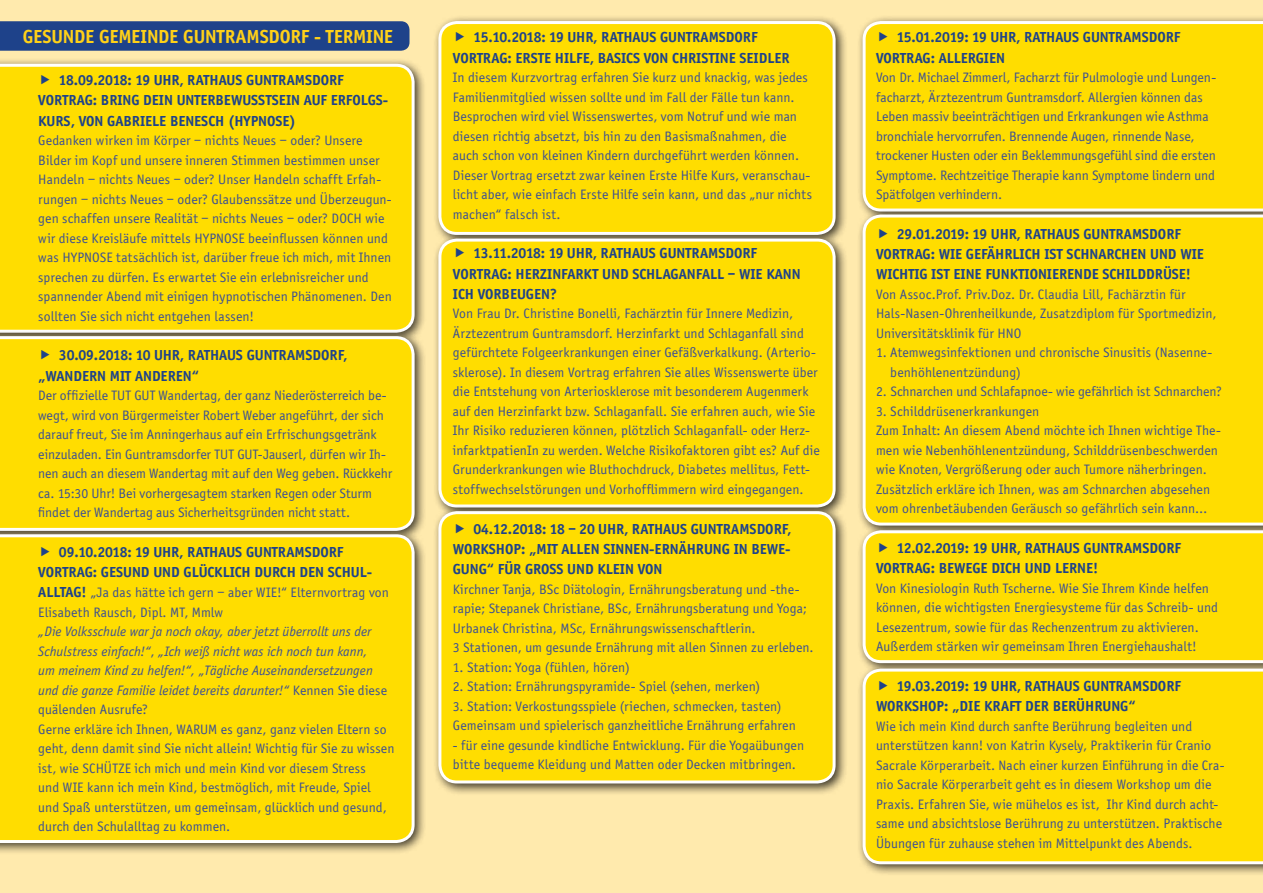
<style>
.page{position:relative;width:1263px;height:893px;background:#ffeaad}
.page>*{position:absolute;margin:0;border:0;box-sizing:border-box;transform-origin:0 0}
.t1{font:700 19.5px "Officina Sans";letter-spacing:-.01em;color:#ffd118}
.t2{font:700 15px/20.2px "Officina Sans";color:#1e428a}
.t3{font:14.1px/19.5px "Officina Sans";letter-spacing:.005em;color:#3d5093}
.s1{font-weight:700;font-size:15px;color:#1e428a}
.s2{font-style:italic}
</style>
<div class="page">
<div style="left:0;top:58px;width:427px;height:287px;background:#000;opacity:.75"></div>
<div style="left:0;top:64px;width:415px;height:266px;background:#fd0"></div>
<div style="left:0;top:21px;width:409px;height:30px;background:#1e428a"></div>
<div style="left:0;top:330px;width:427px;height:213px;background:#000;opacity:.75"></div>
<div style="left:0;top:336px;width:415px;height:192px;background:#fd0"></div>
<div style="left:0;top:528px;width:427px;height:327px;background:#000;opacity:.75"></div>
<div style="left:0;top:534px;width:415px;height:309px;background:#fd0"></div>
<div style="left:432px;top:15px;width:416px;height:232px;background:#000;opacity:.75"></div>
<div style="left:440px;top:23px;width:394px;height:210px;background:#fd0;border-radius:17px"></div>
<div style="left:438px;top:21px;width:398px;height:214px;border:3px solid #fff;border-radius:17px"></div>
<div style="left:432px;top:233px;width:416px;height:286px;background:#000;opacity:.75"></div>
<div style="left:440px;top:240px;width:394px;height:266px;background:#fd0;border-radius:17px"></div>
<div style="left:438px;top:239px;width:398px;height:268px;border:3px solid #fff;border-radius:17px"></div>
<div style="left:432px;top:505px;width:416px;height:291px;background:#000;opacity:.75"></div>
<div style="left:440px;top:513px;width:394px;height:269px;background:#fd0;border-radius:17px"></div>
<div style="left:438px;top:511px;width:398px;height:272px;border:3px solid #fff;border-radius:17px"></div>
<div style="left:857px;top:15px;width:406px;height:209px;background:#000;opacity:.75"></div>
<div style="left:863px;top:21px;width:400px;height:188px;background:#fd0"></div>
<div style="left:857px;top:209px;width:406px;height:328px;background:#000;opacity:.75"></div>
<div style="left:863px;top:215px;width:400px;height:309px;background:#fd0"></div>
<div style="left:857px;top:524px;width:406px;height:151px;background:#000;opacity:.75"></div>
<div style="left:863px;top:530px;width:400px;height:133px;background:#fd0"></div>
<div style="left:857px;top:663px;width:406px;height:213px;background:#000;opacity:.75"></div>
<div style="left:863px;top:669px;width:400px;height:195px;background:#fd0"></div>
<svg style="left:42px;top:75px;width:8px;height:9px"></svg>
<svg style="left:42px;top:350px;width:8px;height:10px"></svg>
<svg style="left:42px;top:547px;width:8px;height:9px"></svg>
<svg style="left:879px;top:32px;width:8px;height:10px"></svg>
<svg style="left:879px;top:229px;width:8px;height:9px"></svg>
<svg style="left:879px;top:543px;width:8px;height:9px"></svg>
<svg style="left:879px;top:681px;width:8px;height:9px"></svg>
<h1 class="t1" style="left:23px;top:25px;width:372px">GESUNDE GEMEINDE GUNTRAMSDORF - TERMINE</h1>
<p class="t2" style="left:38px;top:70px;width:307px;text-indent:21px">18.09.2018: 19 UHR, RATHAUS GUNTRAMSDORF<br>VORTRAG: BRIN</p>
<p class="t2" style="left:131px;top:90px;width:20px">G DEIN</p>
<p class="t2" style="left:177px;top:90px;width:9px">UNTERBE</p>
<p class="t2" style="left:231px;top:90px;width:20px">WUSSTSEIN</p>
<p class="t2" style="left:304px;top:90px;width:9px">AUF</p>
<p class="t2" style="left:331px;top:90px;width:9px">ERFO</p>
<p class="t2" style="left:361px;top:90px;width:29px">LGS-</p>
<p class="t2" style="left:38px;top:110px;width:259px">KURS, VON GABRIELE BENESCH (HYPNOSE)</p>
<p class="t3" style="left:38px;top:131px;width:355px">Gedanken wirken im Körper – nichts Neues – oder? Unsere Bilder im Kopf und unsere inneren Stimmen bestimmen unser Handeln – nichts Neues – oder? Unser Handeln schafft Erfah&shy;rungen – nichts Neues – oder? Glaubenssätze und Überzeugun&shy;gen schaffen unsere Realität – nichts Neues – oder? DOCH wie wir diese Kreisläufe mittels HYPNOSE beeinflussen können und was HYPNOSE tatsächlich ist, darüber freue ich mich, mit Ihnen sprechen zu dürfen. Es erwartet Sie ein erlebnisreicher und spannender Abend mit einigen hypnotischen Phänomenen. Den sollten Sie sich nicht entgehen lassen!</p>
<p class="t2" style="left:38px;top:345px;width:311px;text-indent:21px">30.09.2018: 10 UHR, RATHAUS GUNTRAMSDORF, „WANDERN MIT ANDEREN“</p>
<p class="t3" style="left:38px;top:386px;width:355px">Der offizielle TUT GUT Wandertag, der ganz Niederösterreich be&shy;wegt, wird von Bürgermeister Robert Weber angeführt, der sich darauf freut, Sie im Anningerhaus auf ein Erfrischungsgetränk einzuladen. Ein Guntramsdorfer TUT GUT-Jauserl, dürfen wir Ih&shy;nen auch an diesem Wandertag mit auf den Weg geben. Rückkehr ca. 15:30 Uhr! Bei vorhergesagtem starken Regen oder Sturm findet der Wandertag aus Sicherheitsgründen nicht statt.</p>
<p class="t2" style="left:38px;top:542px;width:307px;text-indent:21px">09.10.2018: 19 UHR, RATHAUS GUNTRAMSDORF<br>VORTRAG: GESUND UND GLÜCKL</p>
<p class="t2" style="left:230px;top:562px;width:144px">ICH DURCH DEN SCHUL-</p>
<p class="t3" style="left:38px;top:583px;width:352px"><span class="s1">ALLTAG!</span> „Ja das hätte ich gern – aber WIE!“ Elternvortrag von<br>Elisabeth Rausch, Dipl. MT, Mmlw</p>
<p class="t3" style="left:38px;top:622px;width:358px"><span class="s2">„Die Volksschule war ja noch okay, aber jetzt überrollt uns der Schulstress einfach!“</span>, <span class="s2">„Ich weiß nicht was ich noch tun kann,<br>um meinem Kind zu helfen!“, „Tägliche Auseinandersetzungen und die ganze Familie leidet bereits darunter!“</span> Kennen Sie diese quälenden Ausrufe?<br>Gerne erkläre ich Ihnen, WARUM es ganz, ganz vielen Eltern so geht, denn damit sind Sie nicht allein! Wichtig für Sie zu wissen ist, wie SCHÜTZE ich mich und mein Kind vor diesem Stress<br>und WIE kann ich mein Kind, bestmöglich, mit Freude, Spiel und Spaß unterstützen, um gemeinsam, glücklich und gesund, durch den Schulalltag zu kommen.</p>
<p class="t2" style="left:453px;top:27px;width:338px;text-indent:21px">15.10.2018: 19 UHR, RATHAUS GUNTRAMSDORF<br>VORTRAG: ERSTE H ILFE, BASICS VON CHRISTINE SEIDLER</p>
<p class="t3" style="left:453px;top:68px;width:361px">In diesem Kurzvortrag erfahren Sie kurz und knackig, was jedes Familienmitglied wissen sollte und im Fall der Fälle tun kann.<br>Besprochen wird viel Wissenswertes, vom Notruf und wie man diesen richtig absetzt, bis hin zu den Basismaßnahmen, die auch schon von kleinen Kindern durchgeführt werden können.<br>Dieser Vortrag ersetzt zwar keinen Erste Hilfe Kurs, veranschau&shy;licht aber, wie einfach Erste Hilfe sein kann, und das „nur nichts machen“ falsch ist.</p>
<p class="t2" style="left:453px;top:243px;width:349px;text-indent:21px">13.11.2018: 19 UHR, RATHAUS GUNTRAMSDORF<br>VORTRAG: HERZINFARKT UND SCHLAGANFALL – WIE KANN<br>ICH VORBEUGEN?</p>
<p class="t3" style="left:453px;top:304px;width:368px">Von Frau Dr. Christine Bonelli, Fachärztin für Innere Medizin, Ärztezentrum Guntramsdorf. Herzinfarkt und Schlaganfall sind gefürchtete Folgeerkrankungen einer Gefäßverkalkung. (Arterio&shy;sklerose). In diesem Vortrag erfahren Sie alles Wissenswerte über die Entstehung von Arteriosklerose mit besonderem Augenmerk auf den Herzinfarkt bzw. Schlaganfall. Sie erfahren auch, wie Sie Ihr Risiko reduzieren können, plötzlich Schlaganfall- oder Herz&shy;infarktpatienIn zu werden. Welche Risikofaktoren gibt es? Auf die Grunderkrankungen wie Bluthochdruck, Diabetes mellitus, Fett&shy;stoffwechselstörungen und Vorhofflimmern wird eingegangen.</p>
<p class="t2" style="left:453px;top:518px;width:340px;text-align:justify;text-indent:21px">04.12.2018: 18 – 20 UHR, RATHAUS GUNTRAMSDORF, WORKSHOP: „MIT ALLEN SINNEN-ERNÄHRUNG IN BEWE-GUNG“ FÜR GROSS UND KLEIN VON</p>
<p class="t3" style="left:453px;top:579px;width:362px">Kirchner Tanja, BSc Diätologin, Ernährungsberatung und -the&shy;rapie; Stepanek Christiane, BSc, Ernährungsberatung und Yoga; Urbanek Christina, MSc, Ernährungswissenschaftlerin.<br>3 Stationen, um gesunde Ernährung mit allen Sinnen zu erleben.</p>
<p class="t3" style="left:453px;top:657px;width:178px">1. Station: Yoga (fühlen, hören)</p>
<p class="t3" style="left:453px;top:677px;width:309px">2. Station: Ernährungspyramide- Spiel (sehen, merken)</p>
<p class="t3" style="left:453px;top:696px;width:344px">3. Station: Verkostungsspiele (riechen, schmecken, tasten)<br>Gemeinsam und spielerisch ganzheitliche Ernährung erfahren</p>
<p class="t3" style="left:453px;top:735px;width:353px">- für eine gesunde kindliche Entwicklung. Für die Yogaübungen bitte bequeme Kleidung und Matten oder Decken mitbringen.</p>
<p class="t2" style="left:876px;top:27px;width:306px;text-indent:21px">15.01.2019: 19 UHR, RATHAUS GUNTRAMSDORF<br>VORTRAG: ALLERGIEN</p>
<p class="t3" style="left:876px;top:68px;width:342px">Von Dr. Michael Zimmerl, Facharzt für Pulmologie und Lungen&shy;facharzt, Ärztezentrum Guntramsdorf. Allergien können das Leben massiv beeinträchtigen und Erkrankungen wie Asthma bronchiale hervorrufen. Brennende Augen, rinnende Nase, trockener Husten oder ein Beklemmungsgefühl sind die ersten Symptome. Rechtzeitige Therapie kann Symptome lindern und Spätfolgen verhindern.</p>
<p class="t2" style="left:876px;top:224px;width:329px;text-indent:21px">29.01.2019: 19 UHR, RATHAUS GUNTRAMSDORF<br>VORTRAG: WIE GEFÄHRLICH IST SCHNARCHEN UND WIE<br>WICHTIG IST EINE FUNKTIONIERENDE SCHILDDRÜSE!</p>
<p class="t3" style="left:876px;top:285px;width:342px">Von Assoc.Prof. Priv.Doz. Dr. Claudia Lill, Fachärztin für<br>Hals-Nasen-Ohrenheilkunde, Zusatzdiplom für Sportmedizin,<br>Universitätsklinik für HNO</p>
<p class="t3" style="left:890px;top:343px;width:323px;text-indent:-14px">1. Atemwegsinfektionen und chronische Sinusitis (Nasenne&shy;benhöhlenentzündung)</p>
<p class="t3" style="left:876px;top:382px;width:347px">2. Schnarchen und Schlafapnoe- wie gefährlich ist Schnarchen?</p>
<p class="t3" style="left:876px;top:402px;width:346px">3. Schilddrüsenerkrankungen<br>Zum Inhalt: An diesem Abend möchte ich Ihnen wichtige The&shy;men wie Nebenhöhlenentzündung, Schilddrüsenbeschwerden wie Knoten, Vergrößerung oder auch Tumore näherbringen.<br>Zusätzlich erkläre ich Ihnen, was am Schnarchen abgesehen vom ohrenbetäubenden Geräusch so gefährlich sein kann…</p>
<p class="t2" style="left:876px;top:538px;width:306px;text-indent:21px">12.02.2019: 19 UHR, RATHAUS GUNTRAMSDORF<br>VORTRAG: BEWEGE DICH UND LERNE!</p>
<p class="t3" style="left:876px;top:579px;width:344px">Von Kinesiologin Ruth Tscherne. Wie Sie Ihrem Kinde helfen können, die wichtigsten Energiesysteme für das Schreib- und Lesezentrum, sowie für das Rechenzentrum zu aktivieren.<br>Außerdem stärken wir gemeinsam Ihren Energiehaushalt!</p>
<p class="t2" style="left:876px;top:676px;width:306px;text-indent:21px">19.03.2019: 19 UHR, RATHAUS GUNTRAMSDORF<br>WORKSHOP: „DIE KRAFT DER BERÜHRUNG“</p>
<p class="t3" style="left:876px;top:717px;width:350px">Wie ich mein Kind durch sanfte Berührung begleiten und unterstützen kann! von Katrin Kysely, Praktikerin für Cranio Sacrale Körperarbeit. Nach einer kurzen Einführung in die Cra&shy;nio Sacrale Körperarbeit geht es in diesem Workshop um die Praxis. Erfahren Sie, wie mühelos es ist, Ihr Kind durch acht&shy;same und absichtslose Berührung zu unterstützen. Praktische Übungen für zuhause stehen im Mittelpunkt des Abends.</p>
</div>
